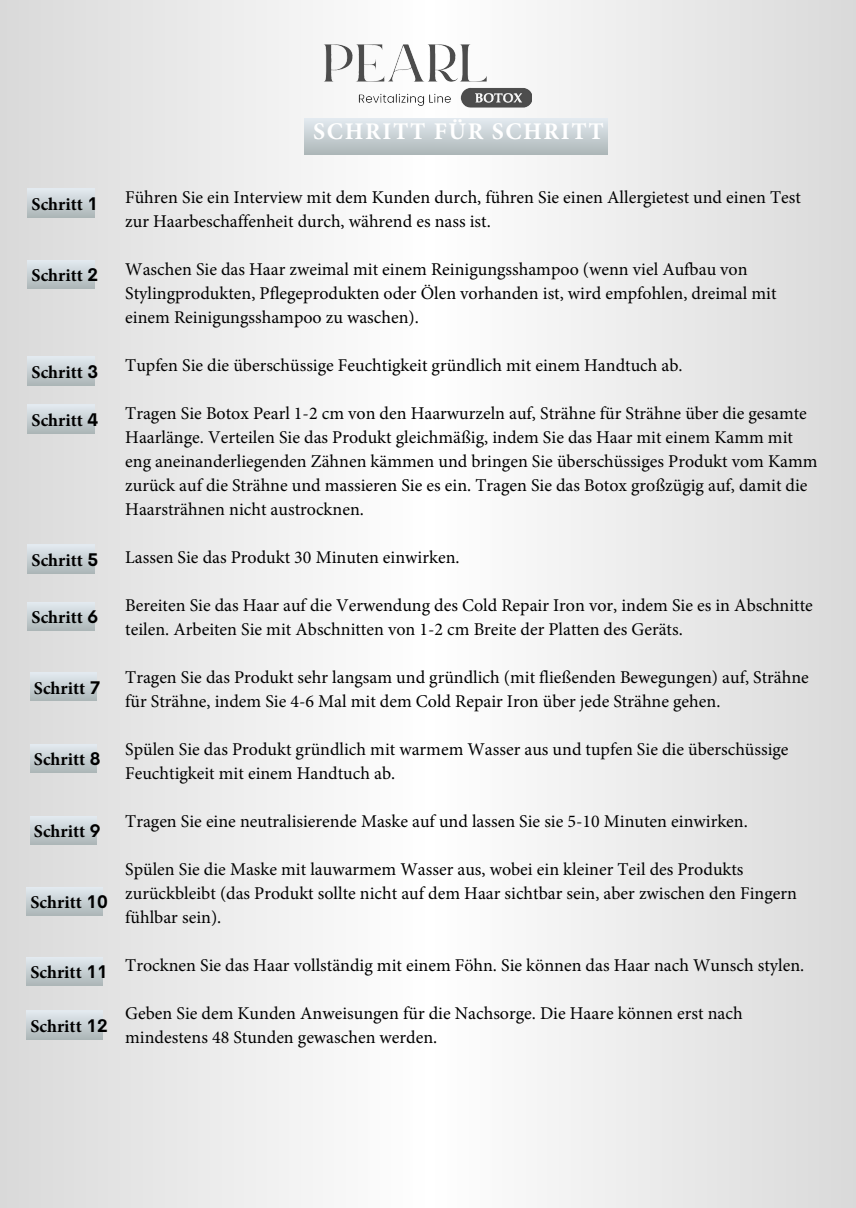
<style>
.page{position:relative;width:856px;height:1208px;background:#fff}
.page>*{position:absolute;margin:0;border:0;box-sizing:border-box;transform-origin:0 0}
.t1{font:700 24px "Minion Pro";letter-spacing:.065em;color:#fff}
.t2{font:18px/24px "Minion Pro";color:#000}
.t3{font:700 18px "Minion Pro";color:#000}
.s1{font-family:"Cerebri Sans"}
</style>
<div class="page">
<div style="left:0;top:0;width:428px;height:1207px;background:linear-gradient(to right,#d9d9d9,#fff)"></div>
<div style="left:428px;top:0;width:428px;height:1207px;background:linear-gradient(to right,#fff,#d9d9d9)"></div>
<svg style="left:28px;top:260px;width:66px;height:29px;background:#c7d0d3"></svg>
<svg style="left:28px;top:356px;width:66px;height:29px;background:#c8d0d4"></svg>
<div style="left:28px;top:189px;width:66px;height:28px;background:linear-gradient(to bottom,#e3e9ef,#afb9ba)"></div>
<div style="left:28px;top:405px;width:66px;height:28px;background:linear-gradient(to bottom,#e3eaf0,#afb9ba)"></div>
<div style="left:28px;top:545px;width:66px;height:28px;background:linear-gradient(to bottom,#e3eaf0,#afb9bb)"></div>
<div style="left:28px;top:602px;width:66px;height:28px;background:linear-gradient(to bottom,#e3ebf0,#b0b9bb)"></div>
<svg style="left:30px;top:672px;width:66px;height:29px;background:#c7d0d4"></svg>
<div style="left:30px;top:744px;width:66px;height:28px;background:linear-gradient(to bottom,#e4ebf1,#b0babb)"></div>
<div style="left:30px;top:816px;width:66px;height:28px;background:linear-gradient(to bottom,#e3ebf0,#b0b9bb)"></div>
<img style="left:0;top:1185px;width:856px;height:22px">
<div style="left:27px;top:887px;width:75px;height:28px;background:linear-gradient(to bottom,#e3eaf0,#afb9bb)"></div>
<div style="left:27px;top:957px;width:75px;height:28px;background:linear-gradient(to bottom,#e3ebf0,#b0b9bb)"></div>
<svg style="left:27px;top:1010px;width:75px;height:29px;background:#c8d1d4"></svg>
<div style="left:304px;top:118px;width:303px;height:36px;background:linear-gradient(to bottom,#e4ebf0,#afb9ba)"></div>
<img style="left:323px;top:45px;width:137px;height:63px">
<img style="left:460px;top:45px;width:72px;height:63px">
<p class="t1" style="left:313px;top:115px;width:292px">SCHRITT FÜR SCHRITT</p>
<p class="t3" style="left:32px;top:191px;width:68px">Schritt <span class="s1">1</span></p>
<p class="t3" style="left:32px;top:263px;width:68px">Schritt <span class="s1">2</span></p>
<p class="t3" style="left:32px;top:359px;width:68px">Schritt <span class="s1">3</span></p>
<p class="t3" style="left:32px;top:407px;width:68px">Schritt <span class="s1">4</span></p>
<p class="t3" style="left:32px;top:547px;width:68px">Schritt <span class="s1">5</span></p>
<p class="t3" style="left:32px;top:604px;width:68px">Schritt <span class="s1">6</span></p>
<p class="t3" style="left:34px;top:675px;width:68px">Schritt <span class="s1">7</span></p>
<p class="t3" style="left:34px;top:747px;width:68px">Schritt <span class="s1">8</span></p>
<p class="t3" style="left:34px;top:818px;width:68px">Schritt <span class="s1">9</span></p>
<p class="t3" style="left:31px;top:889px;width:79px">Schritt <span class="s1">10</span></p>
<p class="t3" style="left:30px;top:959px;width:79px">Schritt <span class="s1">11</span></p>
<p class="t3" style="left:30px;top:1013px;width:79px">Schritt <span class="s1">12</span></p>
<p class="t2" style="left:125px;top:185px;width:677px">Führen Sie ein Interview mit dem Kunden durch, führen Sie einen Allergietest und einen Test zur Haarbeschaffenheit durch, während es nass ist.</p>
<p class="t2" style="left:125px;top:257px;width:653px">Waschen Sie das Haar zweimal mit einem Reinigungsshampoo (wenn viel Aufbau von<br>Stylingprodukten, Pflegeprodukten oder Ölen vorhanden ist, wird empfohlen, dreimal mit einem Reinigungsshampoo zu waschen).</p>
<p class="t2" style="left:125px;top:353px;width:559px">Tupfen Sie die überschüssige Feuchtigkeit gründlich mit einem Handtuch ab.</p>
<p class="t2" style="left:125px;top:401px;width:694px">Tragen Sie Botox Pearl 1-2 cm von den Haarwurzeln auf, Strähne für Strähne über die gesamte Haarlänge. Verteilen Sie das Produkt gleichmäßig, indem Sie das Haar mit einem Kamm mit eng aneinanderliegenden Zähnen kämmen und bringen Sie überschüssiges Produkt vom Kamm zurück auf die Strähne und massieren Sie es ein. Tragen Sie das Botox großzügig auf, damit die Haarsträhnen nicht austrocknen.</p>
<p class="t2" style="left:125px;top:545px;width:336px">Lassen Sie das Produkt 30 Minuten einwirken.</p>
<p class="t2" style="left:125px;top:593px;width:689px">Bereiten Sie das Haar auf die Verwendung des Cold Repair Iron vor, indem Sie es in Abschnitte teilen. Arbeiten Sie mit Abschnitten von 1-2 cm Breite der Platten des Geräts.</p>
<p class="t2" style="left:125px;top:665px;width:685px">Tragen Sie das Produkt sehr langsam und gründlich (mit fließenden Bewegungen) auf, Strähne für Strähne, indem Sie 4-6 Mal mit dem Cold Repair Iron über jede Strähne gehen.</p>
<p class="t2" style="left:125px;top:737px;width:665px">Spülen Sie das Produkt gründlich mit warmem Wasser aus und tupfen Sie die überschüssige<br>Feuchtigkeit mit einem Handtuch ab.</p>
<p class="t2" style="left:125px;top:809px;width:624px">Tragen Sie eine neutralisierende Maske auf und lassen Sie sie 5-10 Minuten einwirken.</p>
<p class="t2" style="left:125px;top:857px;width:673px">Spülen Sie die Maske mit lauwarmem Wasser aus, wobei ein kleiner Teil des Produkts zurückbleibt (das Produkt sollte nicht auf dem Haar sichtbar sein, aber zwischen den Fingern fühlbar sein).</p>
<p class="t2" style="left:125px;top:953px;width:680px">Trocknen Sie das Haar vollständig mit einem Föhn. Sie können das Haar nach Wunsch stylen.</p>
<p class="t2" style="left:125px;top:1001px;width:619px">Geben Sie dem Kunden Anweisungen für die Nachsorge. Die Haare können erst nach mindestens 48 Stunden gewaschen werden.</p>
</div>
